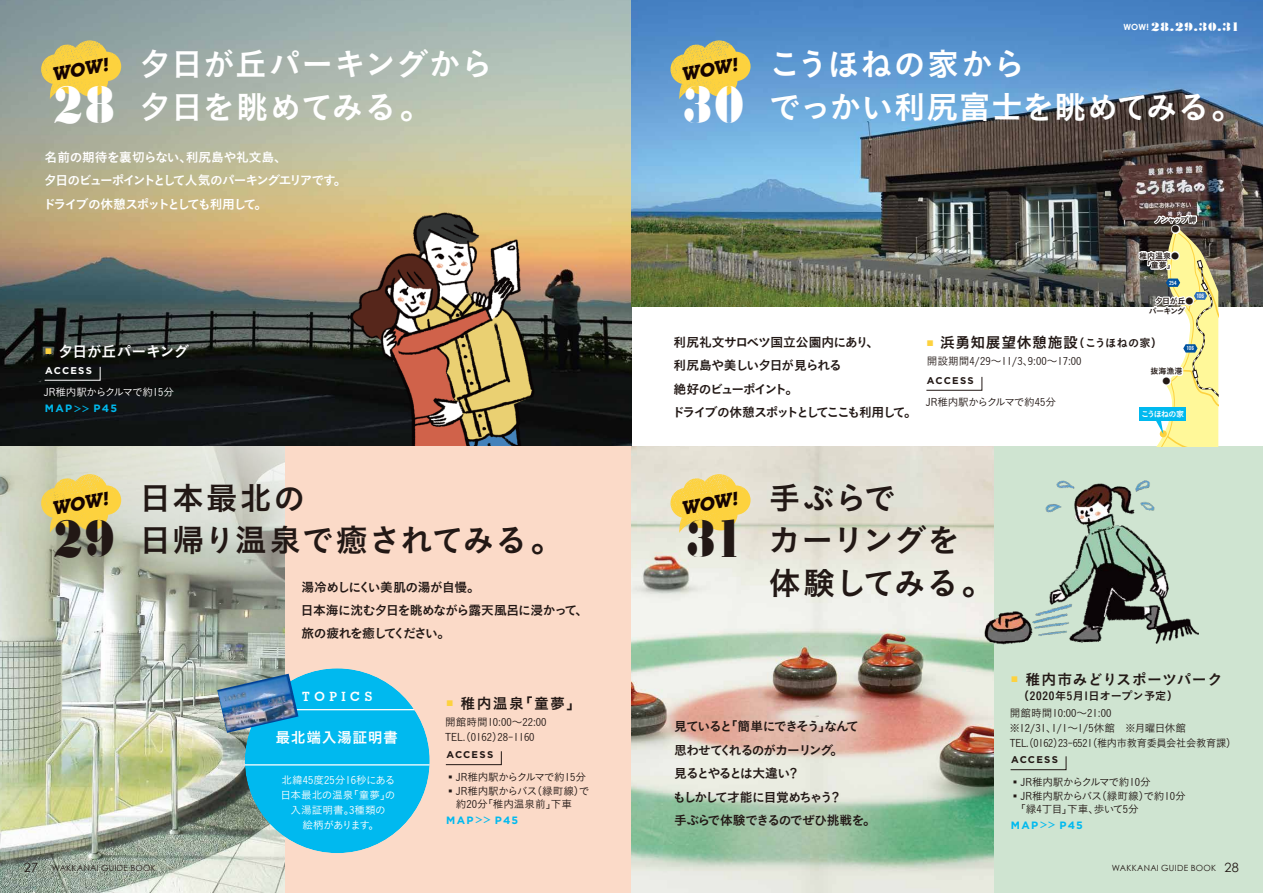
<style>
.page{position:relative;width:1263px;height:893px;background:#fff}
.page>*{position:absolute;margin:0;border:0;box-sizing:border-box;transform-origin:0 0}
.t1{font:55.35px "Bodoni No 2 D Ultr";color:#fff;scale:.8 1}
.t2{font:55.35px "Bodoni No 2 D Ultr";color:#221815;scale:.8 1}
.t3{font:31.95px/42.5px "Koburina Go Std N W6";color:#fff}
.t4{font:31.95px/42.5px "Koburina Go Std N W6";letter-spacing:.015em;color:#221815}
.t5{font:italic 700 18.6px "Geometric Slab 703 BT Xtra";color:#150301}
.t6{font:14.85px "Koburina Go Std N W6";letter-spacing:.035em;color:#221815}
.t7{font:14.85px "Koburina Go Std N W6";letter-spacing:-.02em;color:#fff}
.t8{font:14.85px "Koburina Go Std N W6";letter-spacing:.02em;color:#fff}
.t9{font:12.75px/23.4px "Koburina Go Std W6";letter-spacing:-.08em;color:#221815}
.t10{font:12.75px/23.4px "Koburina Go Std W6";letter-spacing:-.095em;color:#fff}
.t11{font:12.75px/23.4px "Koburina Go Std W6";letter-spacing:-.05em;color:#221815}
.t12{font:12.75px "Bodoni No 2 D Ultr";letter-spacing:.065em;color:#fff}
.t13{font:700 12.75px "Geometric Slab 703 BT";letter-spacing:.355em;color:#fff}
.t14{font:11.1px "Koburina Go Std N W6";letter-spacing:.015em;color:#221815}
.t15{font:10.65px/12.8px "Koburina Go Std W3";color:#221815}
.t16{font:10.65px/14.9px "Koburina Go Std W3";letter-spacing:-.02em;color:#221815}
.t17{font:10.65px "Koburina Go Std W3";letter-spacing:-.03em;color:#221815}
.t18{font:10.65px/14.9px "Koburina Go Std W3";color:#fff;text-align:center}
.t19{font:700 10.65px "Gotham";letter-spacing:.115em;color:#00b9ef}
.t20{font:10.65px "Koburina Go Std W3";letter-spacing:-.03em;color:#fff}
.t21{font:700 9.75px "Gotham";letter-spacing:.12em;color:#221815}
.t22{font:700 9.75px "Gotham";letter-spacing:.125em;color:#fff}
.t23{font:8.55px "Century Gothic";letter-spacing:.03em;color:#221815}
.t24{font:7.95px/9.6px "Koburina Go Std W6";letter-spacing:-.07em;color:#221815;text-align:center}
.t25{font:7.95px "Koburina Go Std W6";letter-spacing:-.085em;color:#fff}
.t26{font:6.6px "Alternate Gothic No 3 D";color:#fff}
.t27{font:6.15px "Alternate Gothic No 3 D";color:#fff}
.s1{font-family:"Koz Go Pr 6 N";font-size:8.55px}
.s2{font-family:"Koz Go Pr 6 N"}
.s3{font-family:"Century Gothic";font-weight:700;font-size:8.55px}
.s4{font-size:11.1px}
.s5{font-size:12.75px}
</style>
<div class="page">
<div style="left:631px;top:447px;width:632px;height:446px;background:#cfe4d1"></div>
<img style="left:0;top:0;width:631px;height:446px">
<img style="left:631px;top:0;width:632px;height:306px">
<svg style="left:41px;top:40px;width:80px;height:59px;background:#dac25d"></svg>
<svg style="left:44px;top:366px;width:57px;height:15px"></svg>
<svg style="left:926px;top:376px;width:57px;height:15px"></svg>
<img style="left:343px;top:212px;width:199px;height:234px">
<div style="left:0;top:447px;width:631px;height:446px;background:#fbdac8"></div>
<img style="left:0;top:446px;width:285px;height:447px">
<svg style="left:41px;top:474px;width:80px;height:59px;background:#ebd066"></svg>
<svg style="left:445px;top:751px;width:57px;height:14px"></svg>
<div style="left:245px;top:668px;width:185px;height:185px;background:#00b9ef;border-radius:50%"></div>
<hr style="left:245px;top:764px;width:185px;height:1px;background:#fff">
<hr style="left:245px;top:709px;width:185px;height:1px;background:#fff">
<img style="left:217px;top:674px;width:81px;height:59px">
<img style="left:631px;top:446px;width:363px;height:447px">
<svg style="left:670px;top:474px;width:80px;height:59px;background:#f4d66f"></svg>
<svg style="left:670px;top:40px;width:80px;height:59px;background:#c8be6e"></svg>
<img style="left:981px;top:476px;width:217px;height:171px">
<svg style="left:1010px;top:756px;width:57px;height:14px"></svg>
<svg style="left:1136px;top:206px;width:82px;height:240px"></svg>
<h2 class="t3" style="left:139px;top:44px;width:355px">夕日が丘パーキングから夕日を眺めてみる。</h2>
<h3 class="t5" style="left:50px;top:63px;width:58px;rotate:-10deg">WOW!</h3>
<h1 class="t1" style="left:53px;top:74px;width:78px">28</h1>
<p class="t10" style="left:43px;top:146px;width:305px">名前の期待を裏切らない、利尻島や礼文島、<br>夕日のビューポイントとして人気のパーキングエリアです。ドライブの休憩スポットとしても利用して。</p>
<p class="t7" style="left:45px;top:340px;width:146px"><sup>■</sup> 夕日が丘パーキング</p>
<p class="t22" style="left:45px;top:365px;width:48px">ACCESS</p>
<p class="t19" style="left:45px;top:402px;width:74px">MAP<span class="s1">＞＞</span> P45</p>
<p class="t20" style="left:44px;top:384px;width:132px">JR稚内駅からクルマで約15分</p>
<h3 class="t5" style="left:50px;top:497px;width:58px;rotate:-10deg">WOW!</h3>
<h1 class="t2" style="left:53px;top:508px;width:78px">29</h1>
<h2 class="t4" style="left:139px;top:477px;width:424px">日本最北の<br>日帰り温泉で癒されてみる。</h2>
<p class="t11" style="left:301px;top:575px;width:289px">湯冷めしにくい美肌の湯が自慢。<br>日本海に沈む夕日を眺めながら露天風呂に浸かって、旅の疲れを癒してください。</p>
<p class="t13" style="left:302px;top:689px;width:72px">TOPICS</p>
<p class="t8" style="left:276px;top:726px;width:124px">最北端入湯証明書</p>
<p class="t18" style="left:280px;top:772px;width:117px">北緯45度25分16秒にある日本最北の温泉「童夢」の入湯証明書。3種類の<br>絵柄があります。</p>
<p class="t6" style="left:446px;top:692px;width:137px"><sup>■</sup> 稚内温泉「童夢」</p>
<p class="t15" style="left:445px;top:715px;width:103px;line-height:14.9px">開館時間10:00～22:00<br>TEL.（0162）28-1160</p>
<p class="t21" style="left:446px;top:749px;width:48px">ACCESS</p>
<p class="t17" style="left:445px;top:768px;width:142px"><span class="s2">▪</span>JR稚内駅からクルマで約15分</p>
<p class="t15" style="left:445px;top:785px;width:146px"><span class="s2">▪</span>JR稚内駅からバス（緑町線）で　約20分「稚内温泉前」下車</p>
<p class="t19" style="left:446px;top:814px;width:74px">MAP<span class="s1">＞＞</span> P45</p>
<h3 class="t5" style="left:679px;top:63px;width:58px;rotate:-10deg">WOW!</h3>
<h1 class="t1" style="left:683px;top:74px;width:78px">30</h1>
<p class="t12" style="left:1123px;top:20px;width:118px"><span class="s3">WOW!</span> 28.29.30.31</p>
<h2 class="t3" style="left:769px;top:44px;width:476px">こうほねの家から<br>でっかい利尻富士を眺めてみる。</h2>
<p class="t24" style="left:1154px;top:215px;width:44px">ノシャップ岬●</p>
<p class="t24" style="left:1139px;top:251px;width:41px">稚内温泉●「童夢」　</p>
<p class="t27" style="left:1169px;top:279px;width:9px">254</p>
<p class="t26" style="left:1196px;top:292px;width:9px">106</p>
<p class="t24" style="left:1149px;top:296px;width:46px;text-align:right">夕日が丘●パーキング　</p>
<p class="t9" style="left:672px;top:331px;width:246px">利尻礼文サロベツ国立公園内にあり、<br>利尻島や美しい夕日が見られる<br>絶好のビューポイント。<br>ドライブの休憩スポットとしてここも利用して。</p>
<p class="t6" style="left:926px;top:331px;width:237px"><sup>■</sup> 浜勇知展望休憩施設<span class="s4">（こうほねの家）</span></p>
<p class="t27" style="left:1186px;top:345px;width:9px">106</p>
<p class="t15" style="left:927px;top:355px;width:156px">開設期間4/29～11/3、9:00～17:00</p>
<p class="t24" style="left:1150px;top:367px;width:33px">抜海漁港●</p>
<p class="t21" style="left:927px;top:375px;width:48px">ACCESS</p>
<p class="t17" style="left:926px;top:394px;width:132px">JR稚内駅からクルマで約45分</p>
<p class="t25" style="left:1141px;top:408px;width:45px">こうほねの家</p>
<h3 class="t5" style="left:679px;top:497px;width:58px;rotate:-10deg">WOW!</h3>
<h1 class="t2" style="left:686px;top:508px;width:74px">31</h1>
<h2 class="t4" style="left:769px;top:477px;width:226px">手ぶらで<br>カーリングを体験してみる。</h2>
<p class="t9" style="left:673px;top:715px;width:204px">見ていると「簡単にできそう」なんて<br>思わせてくれるのがカーリング。<br>見るとやるとは大違い？<br>もしかして才能に目覚めちゃう？<br>手ぶらで体験できるのでぜひ挑戦を。</p>
<p class="t6" style="left:1011px;top:668px;width:213px"><sup>■</sup> 稚内市みどりスポーツパーク</p>
<p class="t14" style="left:1018px;top:687px;width:162px">（2020年5月1日オープン予定）</p>
<p class="t16" style="left:1009px;top:705px;width:228px">開館時間10:00～21:00<br>※12/31、1/1～1/5休館　※月曜日休館<br>TEL.（0162）23-6521（稚内市教育委員会社会教育課）</p>
<p class="t21" style="left:1011px;top:754px;width:48px">ACCESS</p>
<p class="t17" style="left:1010px;top:773px;width:142px"><span class="s2">▪</span>JR稚内駅からクルマで約10分</p>
<p class="t15" style="left:1010px;top:790px;width:177px"><span class="s2">▪</span>JR稚内駅からバス（緑町線）で約10分　「緑4丁目」下車、歩いて5分</p>
<p class="t19" style="left:1011px;top:819px;width:74px">MAP<span class="s1">＞＞</span> P45</p>
<p class="t23" style="left:24px;top:862px;width:134px"><span class="s5">27</span> WAKKANAI GUIDE BOOK</p>
<p class="t23" style="left:1112px;top:862px;width:129px">WAKKANAI GUIDE BOOK <span class="s5">28</span></p>
</div>
